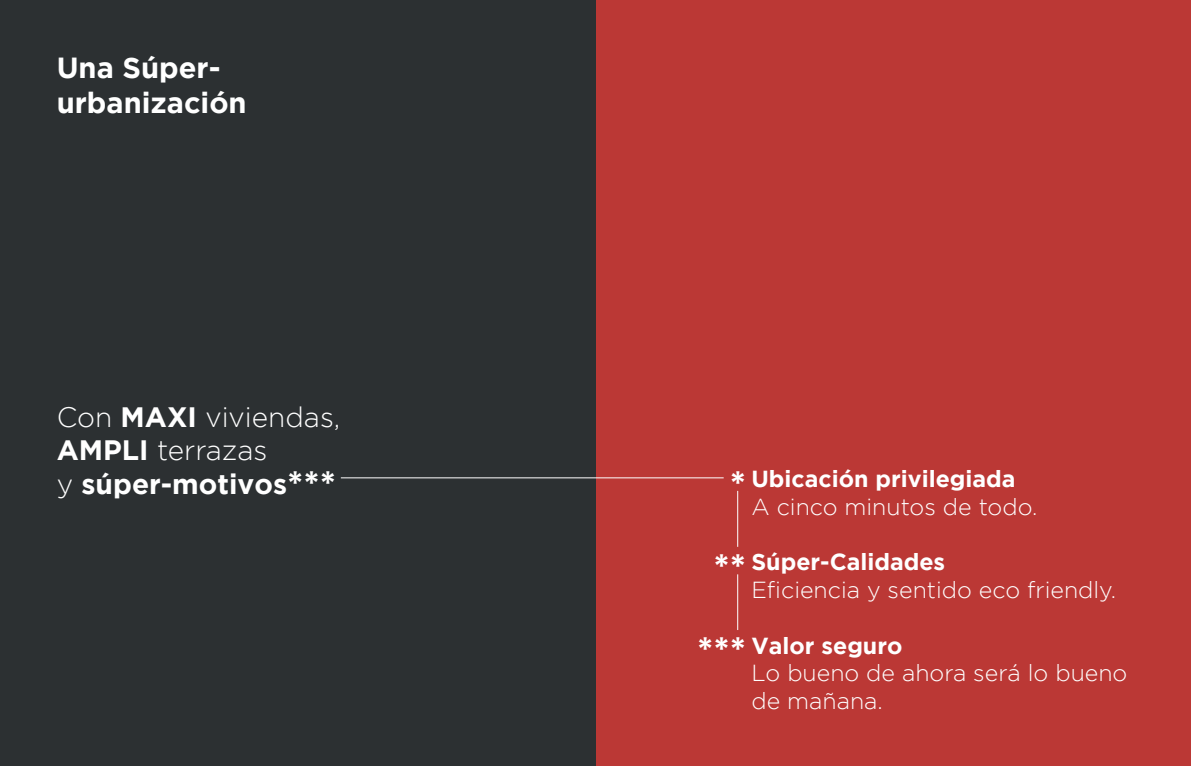
<style>
.page{position:relative;width:1191px;height:766px;background:#fff}
.page>*{position:absolute;margin:0;border:0;box-sizing:border-box;transform-origin:0 0}
.t1{font:700 38px "Gotham";color:#fff}
.t2{font:700 29px "Gotham";color:#fff}
.t3{font:300 28px "Gotham";color:#fff}
.t4{font:700 28px "Gotham";color:#fff}
.t5{font:300 23.2px/27.8px "Gotham";color:#fff}
.t6{font:700 23.2px "Gotham";color:#fff}
.s1{font-weight:700}
.s2{font-weight:300}
</style>
<div class="page">
<div style="left:595px;top:0;width:596px;height:765px;background:#bb3835"></div>
<div style="left:0;top:0;width:595px;height:765px;background:#2c3032"></div>
<hr style="left:341px;top:477px;width:382px;height:1px;background:#fff">
<hr style="left:737px;top:490px;width:1px;height:56px;background:#fff">
<hr style="left:737px;top:574px;width:1px;height:56px;background:#fff">
<p class="t2" style="left:57px;top:51px;width:165px">Una Súper-</p>
<p class="t2" style="left:57px;top:86px;width:191px">urbanización</p>
<p class="t3" style="left:57px;top:401px;width:285px">Con <span class="s1">MAXI</span> viviendas,</p>
<p class="t3" style="left:57px;top:435px;width:212px"><span class="s1">AMPLI</span> terrazas</p>
<p class="t4" style="left:57px;top:467px;width:232px"><span class="s2">y</span> súper-motivos</p>
<p class="t1" style="left:287px;top:462px;width:51px">***</p>
<p class="t1" style="left:730px;top:462px;width:18px">*</p>
<p class="t6" style="left:751px;top:465px;width:266px">Ubicación privilegiada</p>
<p class="t5" style="left:751px;top:492px;width:287px">A cinco minutos de todo.</p>
<p class="t6" style="left:751px;top:548px;width:195px">Súper-Calidades</p>
<p class="t5" style="left:751px;top:575px;width:366px">Eficiencia y sentido eco friendly.</p>
<p class="t6" style="left:751px;top:631px;width:152px">Valor seguro</p>
<p class="t5" style="left:751px;top:659px;width:377px">Lo bueno de ahora será lo bueno de mañana.</p>
<p class="t1" style="left:713px;top:545px;width:34px">**</p>
<p class="t1" style="left:697px;top:628px;width:51px">***</p>
</div>
